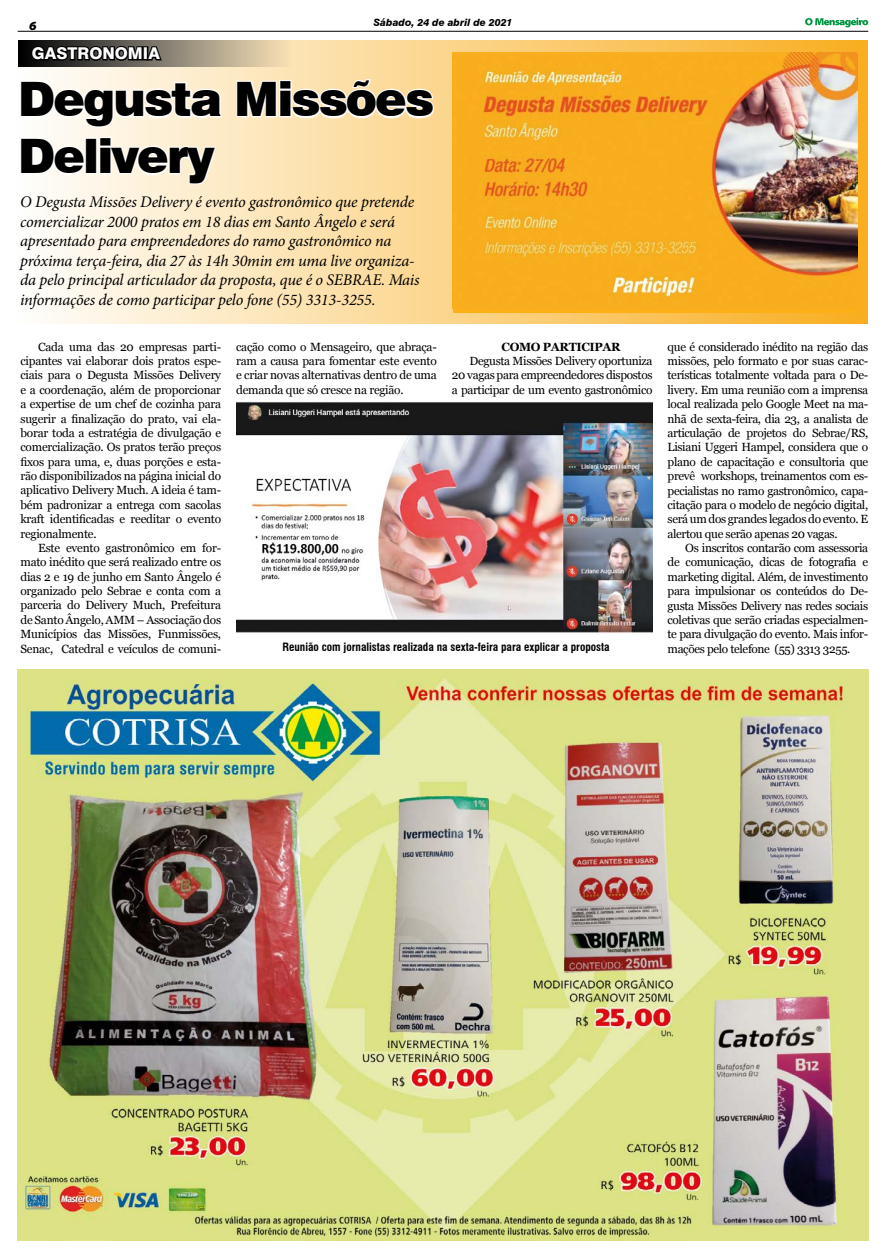
<style>
.page{position:relative;width:886px;height:1258px;background:#fff}
.page>*{position:absolute;margin:0;border:0;box-sizing:border-box;transform-origin:0 0}
.t1{font:900 47.5px/57px "Swiss 721 BT";letter-spacing:-.04em;color:#000}
.t2{font:italic 16.25px/19.5px "Minion Pro";letter-spacing:-.015em;color:#000}
.t3{font:800 16.25px "Swiss 721 BT";color:#fff}
.t4{font:italic 900 semi-expanded 12.5px "Myriad Pro";color:#000}
.t5{font:11.88px/14.4px "Georgia";letter-spacing:-.025em;color:#000;text-align:justify}
.t6{font:700 11.88px "Georgia";letter-spacing:-.03em;color:#000}
.t7{font:700 condensed 11.25px "Swiss 721 BT";color:#000}
.t8{font:italic 800 10px "Swiss 721 BT";color:#000}
</style>
<div class="page">
<hr style="left:18px;top:31px;width:850px;height:1px;background:#000">
<svg style="left:805px;top:18px;width:63px;height:9px"></svg>
<img style="left:18px;top:670px;width:850px;height:570px">
<svg style="left:18px;top:40px;width:850px;height:284px;background:#fce0ab"></svg>
<svg style="left:19px;top:41px;width:272px;height:26px;background:#b0a288"></svg>
<svg style="left:30px;top:30px;width:133px;height:39px"></svg>
<svg style="left:19px;top:79px;width:204px;height:50px"></svg>
<svg style="left:235px;top:68px;width:200px;height:52px"></svg>
<svg style="left:19px;top:136px;width:67px;height:41px"></svg>
<div style="left:85px;top:138px;width:13px;height:36px;border:2px solid #fff"></div>
<svg style="left:98px;top:136px;width:120px;height:50px"></svg>
<img style="left:236px;top:402px;width:416px;height:231px">
<img style="left:453px;top:53px;width:404px;height:255px">
<p class="t4" style="left:29px;top:18px;width:9px">6</p>
<p class="t8" style="left:374px;top:16px;width:140px">Sábado, 24 de abril de 2021</p>
<h2 class="t3" style="left:32px;top:44px;width:129px">GASTRONOMIA</h2>
<h1 class="t1" style="left:18px;top:70px;width:417px">Degusta Missões<br>Delivery</h1>
<p class="t2" style="left:20px;top:192px;width:401px">O Degusta Missões Delivery é evento gastronômico que pretende comercializar 2000 pratos em 18 dias em Santo Ângelo e será apresentado para empreendedores do ramo gastronômico na próxima terça-feira, dia 27 às 14h 30min em uma live organiza&shy;da pelo principal articulador da proposta, que é o SEBRAE. Mais informações de como participar pelo fone (55) 3313-3255.</p>
<p class="t5" style="left:20px;top:340px;width:202px;text-indent:18px">Cada uma das 20 empresas parti&shy;cipantes vai elaborar dois pratos espe&shy;ciais para o Degusta Missões Delivery e a coordenação, além de proporcionar a expertise de um chef de cozinha para sugerir a finalização do prato, vai ela&shy;borar toda a estratégia de divulgação e comercialização. Os pratos terão preços fixos para uma, e, duas porções e esta&shy;rão disponibilizados na página inicial do aplicativo Delivery Much. A ideia é tam&shy;bém padronizar a entrega com sacolas kraft identificadas e reeditar o evento regionalmente.</p>
<p class="t5" style="left:20px;top:541px;width:202px;text-indent:18px">Este evento gastronômico em for&shy;mato inédito que será realizado entre os dias 2 e 19 de junho em Santo Ângelo é organizado pelo Sebrae e conta com a parceria do Delivery Much, Prefeitura de Santo Ângelo, AMM – Associação dos Municípios das Missões, Funmissões, Senac, Catedral e veículos de comuni-</p>
<p class="t5" style="left:236px;top:340px;width:202px">cação como o Mensageiro, que abraça&shy;ram a causa para fomentar este evento e criar novas alternativas dentro de uma demanda que só cresce na região.</p>
<p class="t6" style="left:502px;top:339px;width:120px">COMO PARTICIPAR</p>
<p class="t5" style="left:452px;top:354px;width:202px;text-indent:18px">Degusta Missões Delivery oportuniza 20 vagas para empreendedores dispostos a participar de um evento gastronômico</p>
<p class="t7" style="left:282px;top:641px;width:329px">Reunião com jornalistas realizada na sexta-feira para explicar a proposta</p>
<p class="t5" style="left:667px;top:340px;width:202px">que é considerado inédito na região das missões, pelo formato e por suas carac&shy;terísticas totalmente voltada para o De&shy;livery. Em uma reunião com a imprensa local realizada pelo Google Meet na ma&shy;nhã de sexta-feira, dia 23, a analista de articulação de projetos do Sebrae/RS, Lisiani Uggeri Hampel, considera que o plano de capacitação e consultoria que prevê workshops, treinamentos com es&shy;pecialistas no ramo gastronômico, capa&shy;citação para o modelo de negócio digital, será um dos grandes legados do evento. E alertou que serão apenas 20 vagas.</p>
<p class="t5" style="left:667px;top:541px;width:202px;text-indent:18px">Os inscritos contarão com assessoria de comunicação, dicas de fotografia e marketing digital. Além, de investimento para impulsionar os conteúdos do De&shy;gusta Missões Delivery nas redes sociais coletivas que serão criadas especialmen&shy;te para divulgação do evento. Mais infor&shy;mações pelo telefone (55) 3313 3255.</p>
</div>
